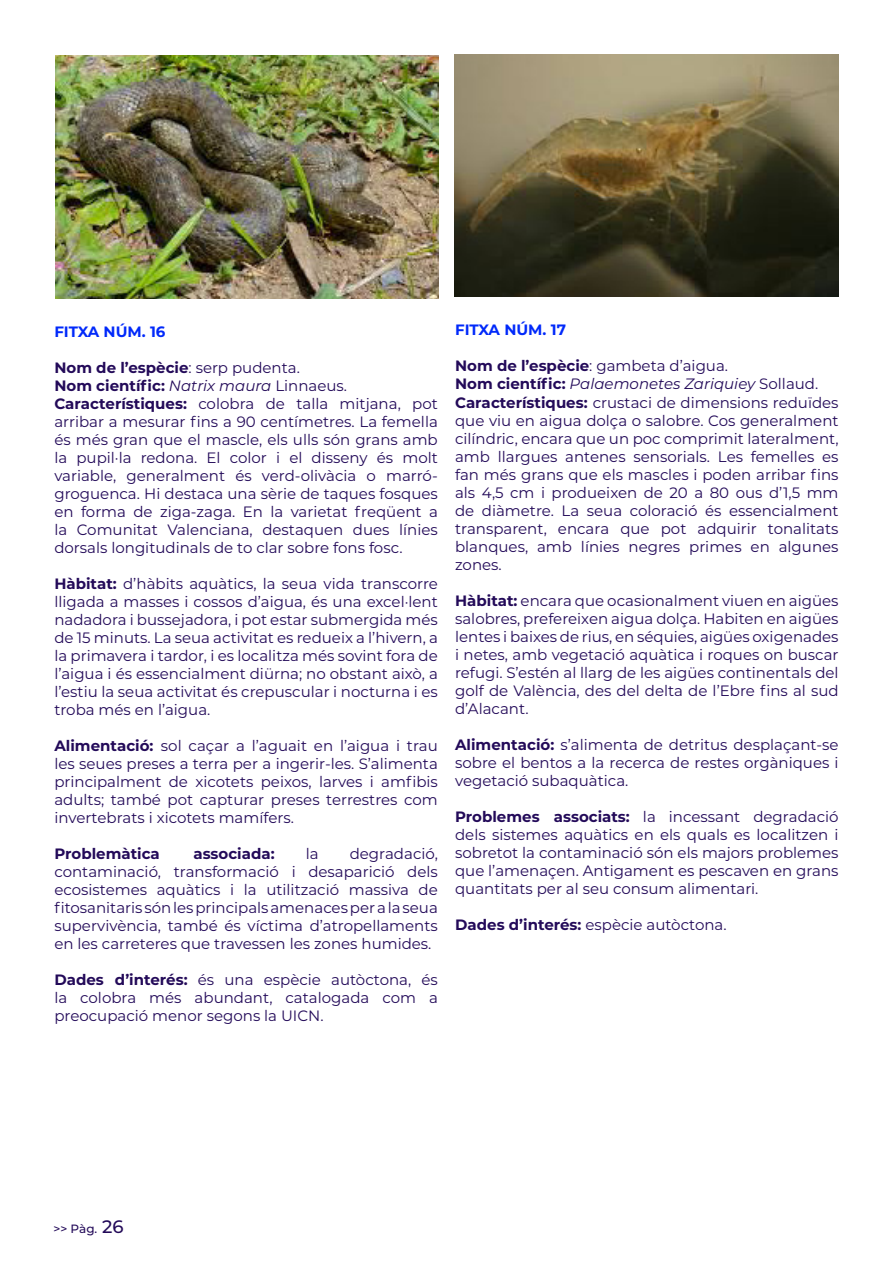
<style>
.page{position:relative;width:893px;height:1263px;background:#fff}
.page>*{position:absolute;margin:0;border:0;box-sizing:border-box;transform-origin:0 0}
.t1{font:15px/18px "Montserrat";color:#230a59;text-align:justify}
.t2{font:700 15px "Montserrat";color:#0029fa}
.t3{font:700 15px "Montserrat";color:#230a59}
.t4{font:500 12px "Montserrat";color:#230a59}
.s1{font-weight:700}
.s2{font-style:italic}
.s3{font-size:18px}
</style>
<div class="page">
<img style="left:56px;top:55px;width:382px;height:243px">
<img style="left:455px;top:54px;width:384px;height:243px">
<p class="t2" style="left:54px;top:321px;width:113px">FITXA NÚM. 16</p>
<p class="t1" style="left:54px;top:358px;width:385px;text-align:left"><span class="s1">Nom de l’espècie</span>: serp pudenta.<br><span class="s1">Nom científic:</span> <span class="s2">Natrix maura</span> Linnaeus.<br><span class="s1">Característiques:</span> colobra de talla mitjana, pot arribar a mesurar fins a 90 centímetres. La femella és més gran que el mascle, els ulls són grans amb la pupil·la redona. El color i el disseny és molt variable, generalment és verd-olivàcia o marró&shy;groguenca. Hi destaca una sèrie de taques fosques en forma de ziga-zaga. En la varietat freqüent a la Comunitat Valenciana, destaquen dues línies dorsals longitudinals de to clar sobre fons fosc.</p>
<p class="t1" style="left:54px;top:574px;width:385px"><span class="s1">Hàbitat:</span> d’hàbits aquàtics, la seua vida transcorre lligada a masses i cossos d’aigua, és una excel·lent nadadora i bussejadora, i pot estar submergida més de 15 minuts. La seua activitat es redueix a l’hivern, a la primavera i tardor, i es localitza més sovint fora de l’aigua i és essencialment diürna; no obstant això, a l’estiu la seua activitat és crepuscular i nocturna i es troba més en l’aigua.</p>
<p class="t1" style="left:54px;top:736px;width:385px"><span class="s1">Alimentació:</span> sol caçar a l’aguait en l’aigua i trau les seues preses a terra per a ingerir-les. S’alimenta principalment de xicotets peixos, larves i amfibis adults; també pot capturar preses terrestres com invertebrats i xicotets mamífers.</p>
<p class="t3" style="left:54px;top:843px;width:107px">Problemàtica</p>
<p class="t3" style="left:193px;top:843px;width:83px">associada:</p>
<p class="t1" style="left:306px;top:844px;width:14px">la</p>
<p class="t1" style="left:54px;top:844px;width:385px;text-indent:295px">degradació, contaminació, transformació i desaparició dels ecosistemes aquàtics i la utilització massiva de fitosanitaris són les principals amenaces per a la seua supervivència, també és víctima d’atropellaments en les carreteres que travessen les zones humides.</p>
<p class="t1" style="left:54px;top:970px;width:385px"><span class="s1">Dades d’interés:</span> és una espècie autòctona, és la colobra més abundant, catalogada com a preocupació menor segons la UICN.</p>
<p class="t2" style="left:455px;top:319px;width:112px">FITXA NÚM. 17</p>
<p class="t1" style="left:455px;top:357px;width:385px;text-align:left"><span class="s1">Nom de l’espècie</span>: gambeta d’aigua.<br><span class="s1">Nom científic:</span> <span class="s2">Palaemonetes Zariquiey</span> Sollaud.<br><span class="s1">Característiques:</span> crustaci de dimensions reduïdes que viu en aigua dolça o salobre. Cos generalment cilíndric, encara que un poc comprimit lateralment, amb llargues antenes sensorials. Les femelles es fan més grans que els mascles i poden arribar fins als 4,5 cm i produeixen de 20 a 80 ous d’1,5 mm de diàmetre. La seua coloració és essencialment transparent, encara que pot adquirir tonalitats blanques, amb línies negres primes en algunes zones.</p>
<p class="t1" style="left:455px;top:591px;width:385px"><span class="s1">Hàbitat:</span> encara que ocasionalment viuen en aigües salobres, prefereixen aigua dolça. Habiten en aigües lentes i baixes de rius, en séquies, aigües oxigenades i netes, amb vegetació aquàtica i roques on buscar refugi. S’estén al llarg de les aigües continentals del golf de València, des del delta de l’Ebre fins al sud d’Alacant.</p>
<p class="t1" style="left:455px;top:735px;width:385px"><span class="s1">Alimentació:</span> s’alimenta de detritus desplaçant-se sobre el bentos a la recerca de restes orgàniques i vegetació subaquàtica.</p>
<p class="t1" style="left:455px;top:807px;width:385px"><span class="s1">Problemes associats:</span> la incessant degradació dels sistemes aquàtics en els quals es localitzen i sobretot la contaminació són els majors problemes que l’amenaçen. Antigament es pescaven en grans quantitats per al seu consum alimentari.</p>
<p class="t1" style="left:455px;top:915px;width:273px"><span class="s1">Dades d’interés:</span> espècie autòctona.</p>
<p class="t4" style="left:53px;top:1220px;width:72px">&gt;&gt; Pàg. <span class="s3">26</span></p>
</div>
